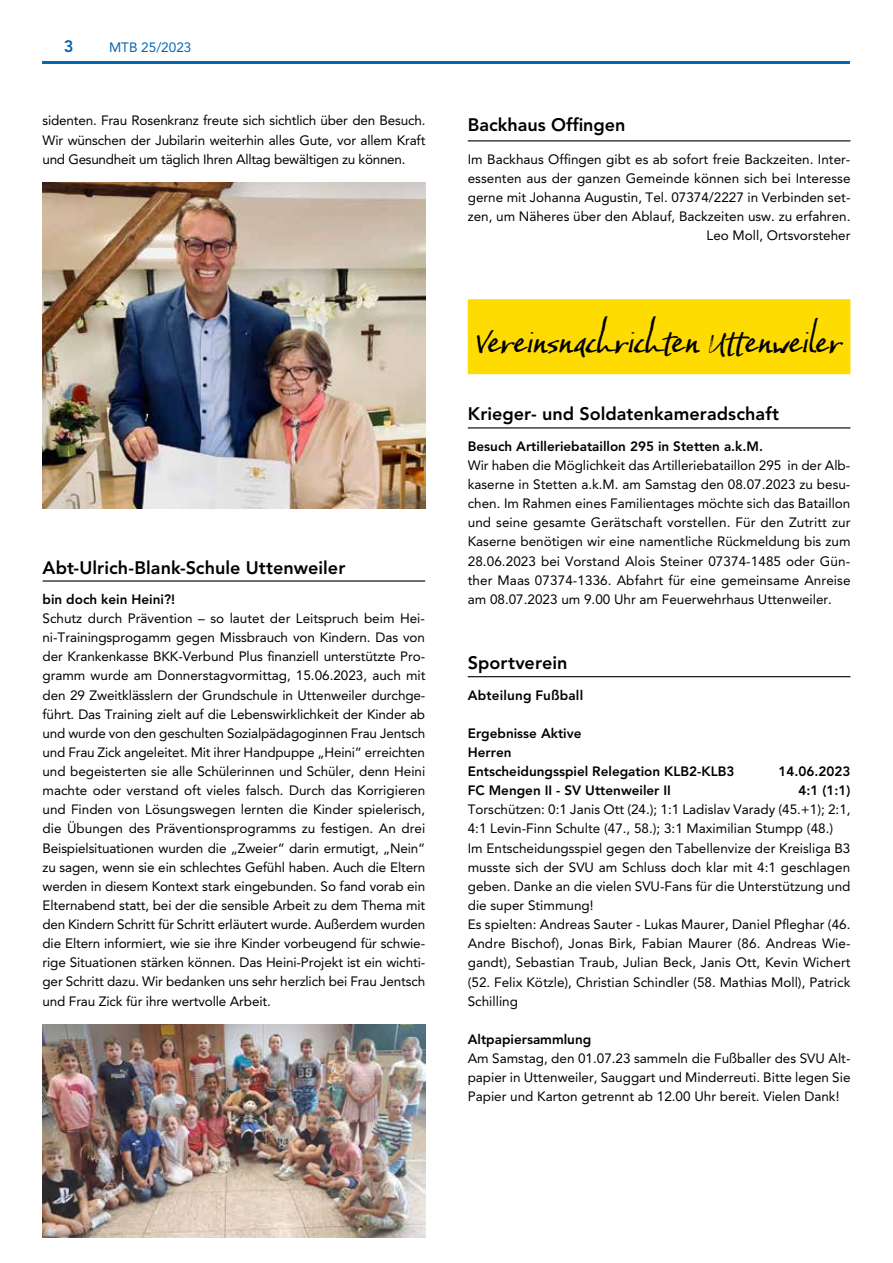
<style>
.page{position:relative;width:893px;height:1263px;background:#fff}
.page>*{position:absolute;margin:0;border:0;box-sizing:border-box;transform-origin:0 0}
.t1{font:37.5px "Baka Too";letter-spacing:.01em;color:#000}
.t2{font:800 18px "Avenir LT Pro";color:#000}
.t3{font:800 16.5px "Avenir LT Pro";color:#0666b0}
.t4{font:13.5px/19.2px "Avenir LT Pro";color:#000;text-align:justify}
.t5{font:800 13.5px/19.2px "Avenir LT Pro";color:#000}
.t6{font:13.5px "Avenir LT Pro";color:#0666b0}
</style>
<div class="page">
<hr style="left:43px;top:62px;width:807px;height:2px;background:#0666b0">
<hr style="left:43px;top:580px;width:382px;height:2px;background:#000">
<hr style="left:468px;top:140px;width:382px;height:1px;background:#000">
<div style="left:468px;top:299px;width:382px;height:75px;background:#ffdc01"></div>
<hr style="left:468px;top:427px;width:382px;height:1px;background:#000">
<hr style="left:468px;top:676px;width:382px;height:1px;background:#000">
<img style="left:43px;top:183px;width:382px;height:325px">
<img style="left:43px;top:1025px;width:382px;height:212px">
<p class="t3" style="left:64px;top:36px;width:11px">3</p>
<p class="t6" style="left:109px;top:39px;width:84px">MTB 25/2023</p>
<p class="t4" style="left:43px;top:111px;width:384px">sidenten. Frau Rosenkranz freute sich sichtlich über den Besuch.<br>Wir wünschen der Jubilarin weiterhin alles Gute, vor allem Kraft und Gesundheit um täglich Ihren Alltag bewältigen zu können.</p>
<h2 class="t2" style="left:43px;top:557px;width:304px">Abt-Ulrich-Blank-Schule Uttenweiler</h2>
<p class="t5" style="left:43px;top:590px;width:134px">bin doch kein Heini?!</p>
<p class="t4" style="left:43px;top:609px;width:384px">Schutz durch Prävention – so lautet der Leitspruch beim Hei&shy;ni-Trainingsprogamm gegen Missbrauch von Kindern. Das von der Krankenkasse BKK-Verbund Plus finanziell unterstützte Pro&shy;gramm wurde am Donnerstagvormittag, 15.06.2023, auch mit den 29 Zweitklässlern der Grundschule in Uttenweiler durchge&shy;führt. Das Training zielt auf die Lebenswirklichkeit der Kinder ab und wurde von den geschulten Sozialpädagoginnen Frau Jentsch und Frau Zick angeleitet. Mit ihrer Handpuppe „Heini“ erreichten und begeisterten sie alle Schülerinnen und Schüler, denn Heini machte oder verstand oft vieles falsch. Durch das Korrigieren und Finden von Lösungswegen lernten die Kinder spielerisch, die Übungen des Präventionsprogramms zu festigen. An drei Beispielsituationen wurden die „Zweier“ darin ermutigt, „Nein“ zu sagen, wenn sie ein schlechtes Gefühl haben. Auch die Eltern werden in diesem Kontext stark eingebunden. So fand vorab ein Elternabend statt, bei der die sensible Arbeit zu dem Thema mit den Kindern Schritt für Schritt erläutert wurde. Außerdem wurden die Eltern informiert, wie sie ihre Kinder vorbeugend für schwie&shy;rige Situationen stärken können. Das Heini-Projekt ist ein wichti&shy;ger Schritt dazu. Wir bedanken uns sehr herzlich bei Frau Jentsch und Frau Zick für ihre wertvolle Arbeit.</p>
<h2 class="t2" style="left:468px;top:115px;width:159px">Backhaus Offingen</h2>
<p class="t4" style="left:468px;top:149px;width:384px;text-align:right">Im Backhaus Offingen gibt es ab sofort freie Backzeiten. Inter&shy;essenten aus der ganzen Gemeinde können sich bei Interesse gerne mit Johanna Augustin, Tel. 07374/2227 in Verbinden set&shy;zen, um Näheres über den Ablauf, Backzeiten usw. zu erfahren.<br>Leo Moll, Ortsvorsteher</p>
<h1 class="t1" style="left:476px;top:318px;width:367px">Vereinsnachrichten Uttenweiler</h1>
<h2 class="t2" style="left:468px;top:404px;width:313px">Krieger- und Soldatenkameradschaft</h2>
<p class="t5" style="left:468px;top:437px;width:297px">Besuch Artilleriebataillon 295 in Stetten a.k.M.</p>
<p class="t4" style="left:468px;top:455px;width:384px">Wir haben die Möglichkeit das Artilleriebataillon 295 in der Alb&shy;kaserne in Stetten a.k.M. am Samstag den 08.07.2023 zu besu&shy;chen. Im Rahmen eines Familientages möchte sich das Bataillon und seine gesamte Gerätschaft vorstellen. Für den Zutritt zur Kaserne benötigen wir eine namentliche Rückmeldung bis zum 28.06.2023 bei Vorstand Alois Steiner 07374-1485 oder Gün&shy;ther Maas 07374-1336. Abfahrt für eine gemeinsame Anreise am 08.07.2023 um 9.00 Uhr am Feuerwehrhaus Uttenweiler.</p>
<h2 class="t2" style="left:468px;top:652px;width:101px">Sportverein</h2>
<p class="t5" style="left:468px;top:685px;width:117px">Abteilung Fußball</p>
<p class="t5" style="left:468px;top:724px;width:268px">Ergebnisse Aktive<br>Herren<br>Entscheidungsspiel Relegation KLB2-KLB3</p>
<p class="t5" style="left:778px;top:762px;width:73px">14.06.2023</p>
<p class="t5" style="left:468px;top:781px;width:205px">FC Mengen II - SV Uttenweiler II</p>
<p class="t5" style="left:798px;top:781px;width:53px">4:1 (1:1)</p>
<p class="t4" style="left:468px;top:800px;width:384px;text-align:left">Torschützen: 0:1 Janis Ott (24.); 1:1 Ladislav Varady (45.+1); 2:1, 4:1 Levin-Finn Schulte (47., 58.); 3:1 Maximilian Stumpp (48.)<br>Im Entscheidungsspiel gegen den Tabellenvize der Kreisliga B3 musste sich der SVU am Schluss doch klar mit 4:1 geschlagen geben. Danke an die vielen SVU-Fans für die Unterstützung und die super Stimmung!<br>Es spielten: Andreas Sauter - Lukas Maurer, Daniel Pfleghar (46.<br>Andre Bischof), Jonas Birk, Fabian Maurer (86. Andreas Wie&shy;gandt), Sebastian Traub, Julian Beck, Janis Ott, Kevin Wichert (52. Felix Kötzle), Christian Schindler (58. Mathias Moll), Patrick Schilling</p>
<p class="t5" style="left:468px;top:1030px;width:125px">Altpapiersammlung</p>
<p class="t4" style="left:468px;top:1049px;width:384px">Am Samstag, den 01.07.23 sammeln die Fußballer des SVU Alt&shy;papier in Uttenweiler, Sauggart und Minderreuti. Bitte legen Sie Papier und Karton getrennt ab 12.00 Uhr bereit. Vielen Dank!</p>
</div>
